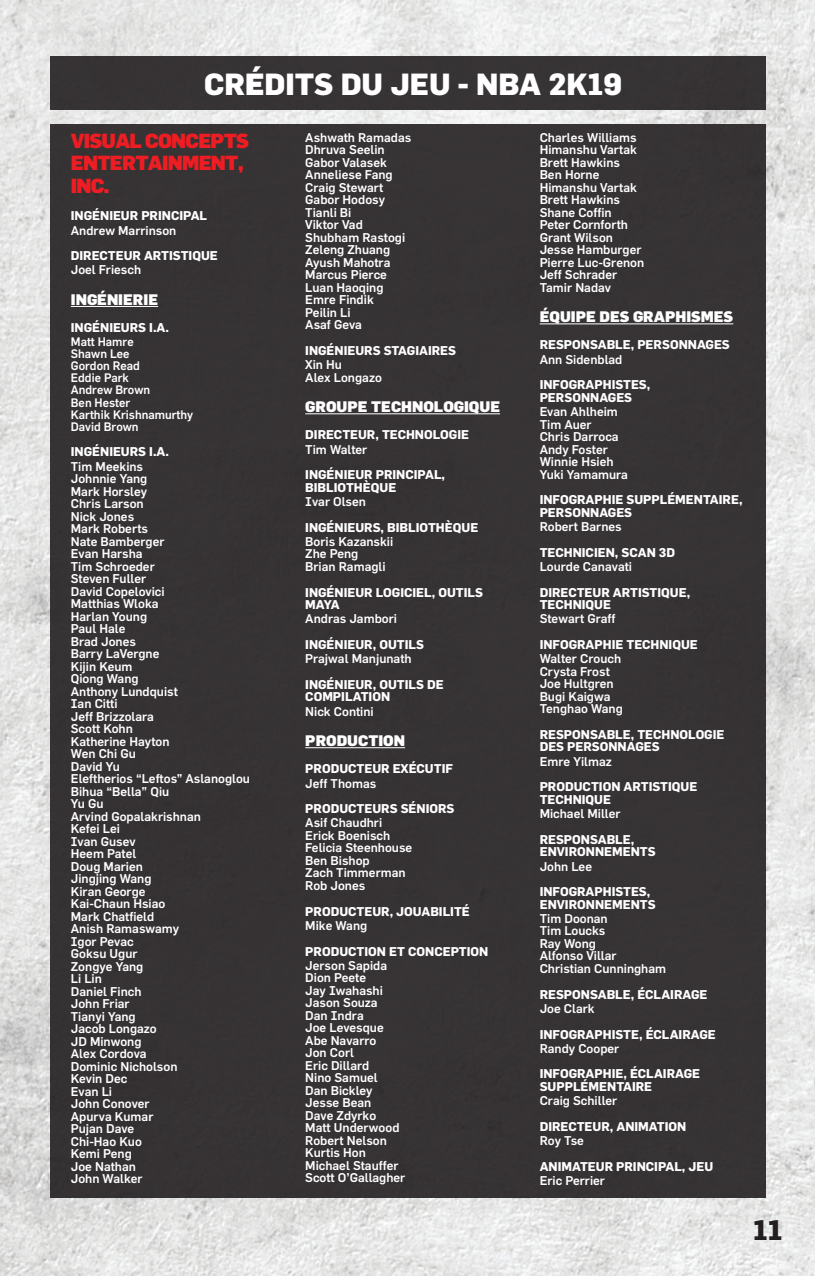
<style>
.page{position:relative;width:815px;height:1276px;background:#fff}
.page>*{position:absolute;margin:0;border:0;box-sizing:border-box;transform-origin:0 0}
.t1{font:800 30px "Flama";color:#fff}
.t2{font:800 27.5px "Flama";color:#231f20}
.t3{font:900 20px/22.5px "Flama";letter-spacing:-.04em;color:#ee1d23}
.t4{font:900 15px "Flama";color:#fff}
.t5{font:500 12.5px/12.5px "Flama";color:#fff}
.t6{font:700 12.5px/12.5px "Flama";color:#fff}
.t7{font:500 12px/12.2px "Flama";color:#fff}
</style>
<div class="page">
<img style="left:0;top:0;width:815px;height:1276px">
<div style="left:50px;top:125px;width:715px;height:1073px;background:#373334"></div>
<hr style="left:71px;top:306px;width:87px;height:1px;background:#fff">
<hr style="left:305px;top:413px;width:195px;height:1px;background:#fff">
<hr style="left:305px;top:747px;width:100px;height:1px;background:#fff">
<hr style="left:540px;top:323px;width:193px;height:1px;background:#fff">
<div style="left:50px;top:57px;width:715px;height:53px;background:#373334"></div>
<h1 class="t1" style="left:204px;top:66px;width:419px">CRÉDITS DU JEU - NBA 2K19</h1>
<h3 class="t3" style="left:71px;top:129px;width:180px">VISUAL CONCEPTS<br>ENTERTAINMENT,<br>INC.</h3>
<p class="t6" style="left:71px;top:209px;width:138px">INGÉNIEUR PRINCIPAL</p>
<p class="t5" style="left:71px;top:224px;width:107px">Andrew Marrinson</p>
<p class="t6" style="left:71px;top:249px;width:149px">DIRECTEUR ARTISTIQUE</p>
<p class="t5" style="left:71px;top:263px;width:72px">Joel Friesch</p>
<p class="t4" style="left:71px;top:290px;width:89px">INGÉNIERIE</p>
<p class="t6" style="left:71px;top:321px;width:100px">INGÉNIEURS I.A.</p>
<p class="t7" style="left:71px;top:335px;width:124px">Matt Hamre<br>Shawn Lee<br>Gordon Read<br>Eddie Park<br>Andrew Brown<br>Ben Hester<br>Karthik Krishnamurthy<br>David Brown</p>
<p class="t6" style="left:71px;top:445px;width:100px">INGÉNIEURS I.A.</p>
<p class="t5" style="left:71px;top:460px;width:181px">Tim Meekins<br>Johnnie Yang<br>Mark Horsley<br>Chris Larson<br>Nick Jones<br>Mark Roberts<br>Nate Bamberger<br>Evan Harsha<br>Tim Schroeder<br>Steven Fuller<br>David Copelovici<br>Matthias Wloka<br>Harlan Young<br>Paul Hale<br>Brad Jones<br>Barry LaVergne<br>Kijin Keum<br>Qiong Wang<br>Anthony Lundquist<br>Ian Citti<br>Jeff Brizzolara<br>Scott Kohn<br>Katherine Hayton<br>Wen Chi Gu<br>David Yu<br>Eleftherios “Leftos” Aslanoglou<br>Bihua “Bella” Qiu<br>Yu Gu<br>Arvind Gopalakrishnan<br>Kefei Lei<br>Ivan Gusev<br>Heem Patel<br>Doug Marien<br>Jingjing Wang<br>Kiran George<br>Kai-Chaun Hsiao<br>Mark Chatfield<br>Anish Ramaswamy<br>Igor Pevac<br>Goksu Ugur<br>Zongye Yang<br>Li Lin<br>Daniel Finch<br>John Friar<br>Tianyi Yang<br>Jacob Longazo<br>JD Minwong<br>Alex Cordova<br>Dominic Nicholson<br>Kevin Dec<br>Evan Li<br>John Conover<br>Apurva Kumar<br>Pujan Dave<br>Chi-Hao Kuo<br>Kemi Peng<br>Joe Nathan<br>John Walker</p>
<p class="t5" style="left:305px;top:131px;width:107px">Ashwath Ramadas<br>Dhruva Seelin<br>Gabor Valasek<br>Anneliese Fang<br>Craig Stewart<br>Gabor Hodosy<br>Tianli Bi<br>Viktor Vad<br>Shubham Rastogi<br>Zeleng Zhuang<br>Ayush Mahotra<br>Marcus Pierce<br>Luan Haoqing<br>Emre Findik<br>Peilin Li<br>Asaf Geva</p>
<p class="t6" style="left:305px;top:344px;width:152px">INGÉNIEURS STAGIAIRES</p>
<p class="t5" style="left:305px;top:358px;width:78px">Xin Hu<br>Alex Longazo</p>
<p class="t4" style="left:305px;top:397px;width:196px">GROUPE TECHNOLOGIQUE</p>
<p class="t6" style="left:305px;top:428px;width:165px">DIRECTEUR, TECHNOLOGIE</p>
<p class="t5" style="left:305px;top:443px;width:64px">Tim Walter</p>
<p class="t6" style="left:305px;top:468px;width:141px">INGÉNIEUR PRINCIPAL,<br>BIBLIOTHÈQUE</p>
<p class="t5" style="left:305px;top:495px;width:62px">Ivar Olsen</p>
<p class="t6" style="left:305px;top:520px;width:175px">INGÉNIEURS, BIBLIOTHÈQUE</p>
<p class="t5" style="left:305px;top:535px;width:90px">Boris Kazanskii<br>Zhe Peng<br>Brian Ramagli</p>
<p class="t6" style="left:305px;top:585px;width:179px">INGÉNIEUR LOGICIEL, OUTILS<br>MAYA</p>
<p class="t5" style="left:305px;top:612px;width:93px">Andras Jambori</p>
<p class="t6" style="left:305px;top:638px;width:120px">INGÉNIEUR, OUTILS</p>
<p class="t5" style="left:305px;top:652px;width:108px">Prajwal Manjunath</p>
<p class="t6" style="left:305px;top:678px;width:140px">INGÉNIEUR, OUTILS DE<br>COMPILATION</p>
<p class="t5" style="left:305px;top:705px;width:70px">Nick Contini</p>
<p class="t4" style="left:305px;top:731px;width:101px">PRODUCTION</p>
<p class="t6" style="left:305px;top:762px;width:149px">PRODUCTEUR EXÉCUTIF</p>
<p class="t5" style="left:305px;top:776px;width:73px">Jeff Thomas</p>
<p class="t6" style="left:305px;top:802px;width:151px">PRODUCTEURS SÉNIORS</p>
<p class="t5" style="left:305px;top:816px;width:109px">Asif Chaudhri<br>Erick Boenisch<br>Felicia Steenhouse<br>Ben Bishop<br>Zach Timmerman<br>Rob Jones</p>
<p class="t6" style="left:305px;top:904px;width:166px">PRODUCTEUR, JOUABILITÉ</p>
<p class="t5" style="left:305px;top:919px;width:64px">Mike Wang</p>
<p class="t6" style="left:305px;top:944px;width:185px">PRODUCTION ET CONCEPTION</p>
<p class="t5" style="left:305px;top:959px;width:102px">Jerson Sapida<br>Dion Peete<br>Jay Iwahashi<br>Jason Souza<br>Dan Indra<br>Joe Levesque<br>Abe Navarro<br>Jon Corl<br>Eric Dillard<br>Nino Samuel<br>Dan Bickley<br>Jesse Bean<br>Dave Zdyrko<br>Matt Underwood<br>Robert Nelson<br>Kurtis Hon<br>Michael Stauffer<br>Scott O’Gallagher</p>
<p class="t5" style="left:540px;top:131px;width:106px">Charles Williams<br>Himanshu Vartak<br>Brett Hawkins<br>Ben Horne<br>Himanshu Vartak<br>Brett Hawkins<br>Shane Coffin<br>Peter Cornforth<br>Grant Wilson<br>Jesse Hamburger<br>Pierre Luc-Grenon<br>Jeff Schrader<br>Tamir Nadav</p>
<p class="t4" style="left:540px;top:307px;width:195px">ÉQUIPE DES GRAPHISMES</p>
<p class="t6" style="left:540px;top:338px;width:192px">RESPONSABLE, PERSONNAGES</p>
<p class="t5" style="left:540px;top:353px;width:84px">Ann Sidenblad</p>
<p class="t6" style="left:540px;top:378px;width:112px">INFOGRAPHISTES,<br>PERSONNAGES</p>
<p class="t5" style="left:540px;top:405px;width:90px">Evan Ahlheim<br>Tim Auer<br>Chris Darroca<br>Andy Foster<br>Winnie Hsieh<br>Yuki Yamamura</p>
<p class="t6" style="left:540px;top:493px;width:204px">INFOGRAPHIE SUPPLÉMENTAIRE,<br>PERSONNAGES</p>
<p class="t5" style="left:540px;top:520px;width:84px">Robert Barnes</p>
<p class="t6" style="left:540px;top:545px;width:137px">TECHNICIEN, SCAN 3D</p>
<p class="t5" style="left:540px;top:560px;width:94px">Lourde Canavati</p>
<p class="t6" style="left:540px;top:585px;width:152px">DIRECTEUR ARTISTIQUE,<br>TECHNIQUE</p>
<p class="t5" style="left:540px;top:612px;width:77px">Stewart Graff</p>
<p class="t6" style="left:540px;top:638px;width:160px">INFOGRAPHIE TECHNIQUE</p>
<p class="t5" style="left:540px;top:652px;width:85px">Walter Crouch<br>Crysta Frost<br>Joe Hultgren<br>Bugi Kaigwa<br>Tenghao Wang</p>
<p class="t6" style="left:540px;top:728px;width:186px">RESPONSABLE, TECHNOLOGIE<br>DES PERSONNAGES</p>
<p class="t5" style="left:540px;top:755px;width:74px">Emre Yilmaz</p>
<p class="t6" style="left:540px;top:780px;width:159px">PRODUCTION ARTISTIQUE<br>TECHNIQUE</p>
<p class="t5" style="left:540px;top:807px;width:82px">Michael Miller</p>
<p class="t6" style="left:540px;top:832px;width:117px">RESPONSABLE,<br>ENVIRONNEMENTS</p>
<p class="t5" style="left:540px;top:859px;width:54px">John Lee</p>
<p class="t6" style="left:540px;top:885px;width:117px">INFOGRAPHISTES,<br>ENVIRONNEMENTS</p>
<p class="t5" style="left:540px;top:912px;width:128px">Tim Doonan<br>Tim Loucks<br>Ray Wong<br>Alfonso Villar<br>Christian Cunningham</p>
<p class="t6" style="left:540px;top:987px;width:169px">RESPONSABLE, ÉCLAIRAGE</p>
<p class="t5" style="left:540px;top:1002px;width:57px">Joe Clark</p>
<p class="t6" style="left:540px;top:1027px;width:178px">INFOGRAPHISTE, ÉCLAIRAGE</p>
<p class="t5" style="left:540px;top:1042px;width:81px">Randy Cooper</p>
<p class="t6" style="left:540px;top:1067px;width:162px">INFOGRAPHIE, ÉCLAIRAGE<br>SUPPLÉMENTAIRE</p>
<p class="t5" style="left:540px;top:1094px;width:79px">Craig Schiller</p>
<p class="t6" style="left:540px;top:1119px;width:148px">DIRECTEUR, ANIMATION</p>
<p class="t5" style="left:540px;top:1134px;width:46px">Roy Tse</p>
<p class="t6" style="left:540px;top:1159px;width:175px">ANIMATEUR PRINCIPAL, JEU</p>
<p class="t5" style="left:540px;top:1174px;width:67px">Eric Perrier</p>
<h2 class="t2" style="left:753px;top:1212px;width:31px">11</h2>
</div>
